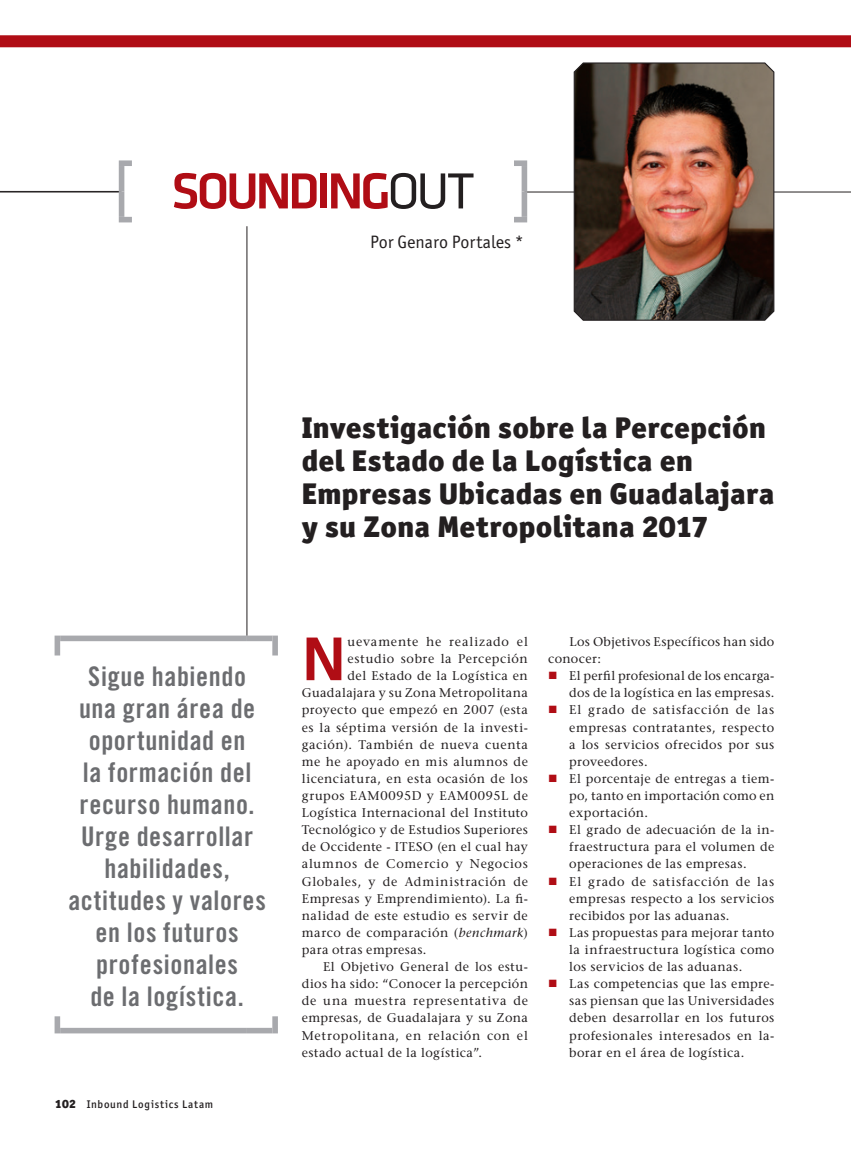
<style>
.page{position:relative;width:851px;height:1149px;background:#fff}
.page>*{position:absolute;margin:0;border:0;box-sizing:border-box;transform-origin:0 0}
.t1{font:500 63.9px "Klavika";color:#b00d15}
.t2{font:500 52.5px "Klavika";letter-spacing:-.07em;color:#b00d15}
.t3{font:900 30px/33px "Officina Sans ITC Std";letter-spacing:.01em;color:#231f20}
.t4{font:27px/32px "Trade Gothic LT Std Bd Cn 20";letter-spacing:.025em;color:#6c6d70;text-align:center}
.t5{font:18px "Officina Sans ITC Std";color:#231f20}
.t6{font:500 12.6px/17.1px "Stone Serif Std";letter-spacing:.04em;color:#231f20;text-align:justify}
.t7{font:500 12.6px/17.1px "Stone Serif Std";letter-spacing:.02em;color:#231f20}
.t8{font:500 12.6px "Stone Serif Std";letter-spacing:.065em;color:#231f20}
.t9{font:500 12.6px "Stone Serif Std";letter-spacing:.06em;color:#231f20}
.t10{font:500 11.1px "Officina Sans ITC Std";letter-spacing:.065em;color:#231f20}
.s1{font-weight:400;color:#231f20}
.s2{font-weight:900;font-size:12px}
.s3{font-style:italic}
.s4{color:#b00d15}
</style>
<div class="page">
<div style="left:55px;top:635px;width:5px;height:20px;background:#a8a9ad"></div>
<div style="left:272px;top:1015px;width:6px;height:18px;background:#a8a9ad"></div>
<div style="left:247px;top:1027px;width:25px;height:6px;background:#a8a9ad"></div>
<div style="left:60px;top:1027px;width:187px;height:6px;background:#a8a9ad"></div>
<div style="left:272px;top:635px;width:6px;height:20px;background:#a8a9ad"></div>
<div style="left:60px;top:635px;width:187px;height:6px;background:#a8a9ad"></div>
<div style="left:55px;top:1015px;width:5px;height:18px;background:#a8a9ad"></div>
<div style="left:247px;top:635px;width:25px;height:6px;background:#a8a9ad"></div>
<hr style="left:246px;top:226px;width:1px;height:409px;background:#231f20">
<hr style="left:0;top:191px;width:850px;height:1px;background:#231f20">
<div style="left:0;top:35px;width:850px;height:12px;background:#b00d15"></div>
<svg style="left:124px;top:166px;width:397px;height:51px"></svg>
<div style="left:119px;top:217px;width:13px;height:5px;background:#a8a9ad"></div>
<div style="left:514px;top:160px;width:13px;height:6px;background:#a8a9ad"></div>
<div style="left:521px;top:166px;width:6px;height:25px;background:#a8a9ad"></div>
<div style="left:521px;top:191px;width:6px;height:26px;background:#a8a9ad"></div>
<div style="left:119px;top:160px;width:13px;height:6px;background:#a8a9ad"></div>
<div style="left:119px;top:191px;width:5px;height:26px;background:#a8a9ad"></div>
<div style="left:514px;top:217px;width:13px;height:5px;background:#a8a9ad"></div>
<div style="left:119px;top:166px;width:5px;height:25px;background:#a8a9ad"></div>
<img style="left:573px;top:62px;width:201px;height:259px">
<h2 class="t2" style="left:171px;top:162px;width:305px">SOUNDING<span class="s1">OUT</span></h2>
<h3 class="t5" style="left:370px;top:232px;width:155px">Por Genaro Portales *</h3>
<h3 class="t3" style="left:302px;top:410px;width:474px">Investigación sobre la Percepción del Estado de la Logística en<br>Empresas Ubicadas en Guadalajara y su Zona Metropolitana 2017</h3>
<h3 class="t4" style="left:68px;top:660px;width:199px">Sigue habiendo una gran área de oportunidad en<br>la formación del recurso humano.<br>Urge desarrollar habilidades, actitudes y valores en los futuros profesionales<br>de la logística.</h3>
<p class="t10" style="left:55px;top:1097px;width:159px"><span class="s2">102</span> Inbound Logistics Latam</p>
<h1 class="t1" style="left:302px;top:624px;width:46px">N</h1>
<p class="t8" style="left:347px;top:634px;width:182px">uevamente he realizado el</p>
<p class="t6" style="left:347px;top:650px;width:182px">estudio sobre la Percepción</p>
<p class="t6" style="left:347px;top:667px;width:182px">del Estado de la Logística en</p>
<p class="t6" style="left:302px;top:684px;width:228px">Guadalajara y su Zona Metropolitana</p>
<p class="t6" style="left:302px;top:701px;width:228px">proyecto que empezó en 2007 (esta</p>
<p class="t6" style="left:302px;top:718px;width:228px">es la séptima versión de la investi-</p>
<p class="t6" style="left:302px;top:735px;width:228px">gación). También de nueva cuenta</p>
<p class="t6" style="left:302px;top:752px;width:228px">me he apoyado en mis alumnos de</p>
<p class="t6" style="left:302px;top:769px;width:228px">licenciatura, en esta ocasión de los</p>
<p class="t6" style="left:302px;top:786px;width:228px">grupos EAM0095D y EAM0095L de</p>
<p class="t6" style="left:302px;top:804px;width:228px">Logística Internacional del Instituto</p>
<p class="t6" style="left:302px;top:821px;width:228px">Tecnológico y de Estudios Superiores</p>
<p class="t6" style="left:302px;top:838px;width:227px">de Occidente - ITESO (en el cual hay</p>
<p class="t6" style="left:302px;top:855px;width:228px">alumnos de Comercio y Negocios</p>
<p class="t6" style="left:302px;top:872px;width:228px">Globales, y de Administración de</p>
<p class="t6" style="left:302px;top:889px;width:228px">Empresas y Emprendimiento). La fi-</p>
<p class="t6" style="left:302px;top:906px;width:227px">nalidad de este estudio es servir de</p>
<p class="t6" style="left:302px;top:923px;width:228px">marco de comparación (<span class="s3">benchmark</span>)</p>
<p class="t6" style="left:302px;top:940px;width:126px">para otras empresas.</p>
<p class="t6" style="left:323px;top:957px;width:206px">El Objetivo General de los estu-</p>
<p class="t6" style="left:302px;top:975px;width:228px">dios ha sido: “Conocer la percepción</p>
<p class="t8" style="left:302px;top:993px;width:228px">de una muestra representativa de</p>
<p class="t6" style="left:302px;top:1009px;width:228px">empresas, de Guadalajara y su Zona</p>
<p class="t9" style="left:302px;top:1027px;width:228px">Metropolitana, en relación con el</p>
<p class="t6" style="left:302px;top:1043px;width:182px">estado actual de la logística”.</p>
<p class="t7" style="left:548px;top:633px;width:228px;text-indent:21px">Los Objetivos Específicos han sido conocer:</p>
<p class="t7" style="left:548px;top:667px;width:228px;text-align:right"><span class="s4">■</span> El perfil profesional de los encarga&shy;dos de la logística en las empresas.</p>
<p class="t6" style="left:569px;top:701px;width:207px;text-indent:-21px"><span class="s4">■</span> El grado de satisfacción de las empresas contratantes, respecto a los servicios ofrecidos por sus proveedores.</p>
<p class="t6" style="left:569px;top:769px;width:207px;text-indent:-21px"><span class="s4">■</span> El porcentaje de entregas a tiem&shy;po, tanto en importación como en exportación.</p>
<p class="t6" style="left:569px;top:821px;width:207px;text-indent:-21px"><span class="s4">■</span> El grado de adecuación de la in&shy;fraestructura para el volumen de operaciones de las empresas.</p>
<p class="t6" style="left:569px;top:872px;width:207px;text-indent:-21px"><span class="s4">■</span> El grado de satisfacción de las empresas respecto a los servicios recibidos por las aduanas.</p>
<p class="t6" style="left:569px;top:923px;width:207px;text-indent:-21px"><span class="s4">■</span> Las propuestas para mejorar tanto la infraestructura logística como los servicios de las aduanas.</p>
<p class="t6" style="left:569px;top:975px;width:207px;text-indent:-21px"><span class="s4">■</span> Las competencias que las empre&shy;sas piensan que las Universidades deben desarrollar en los futuros profesionales interesados en la&shy;borar en el área de logística.</p>
</div>
